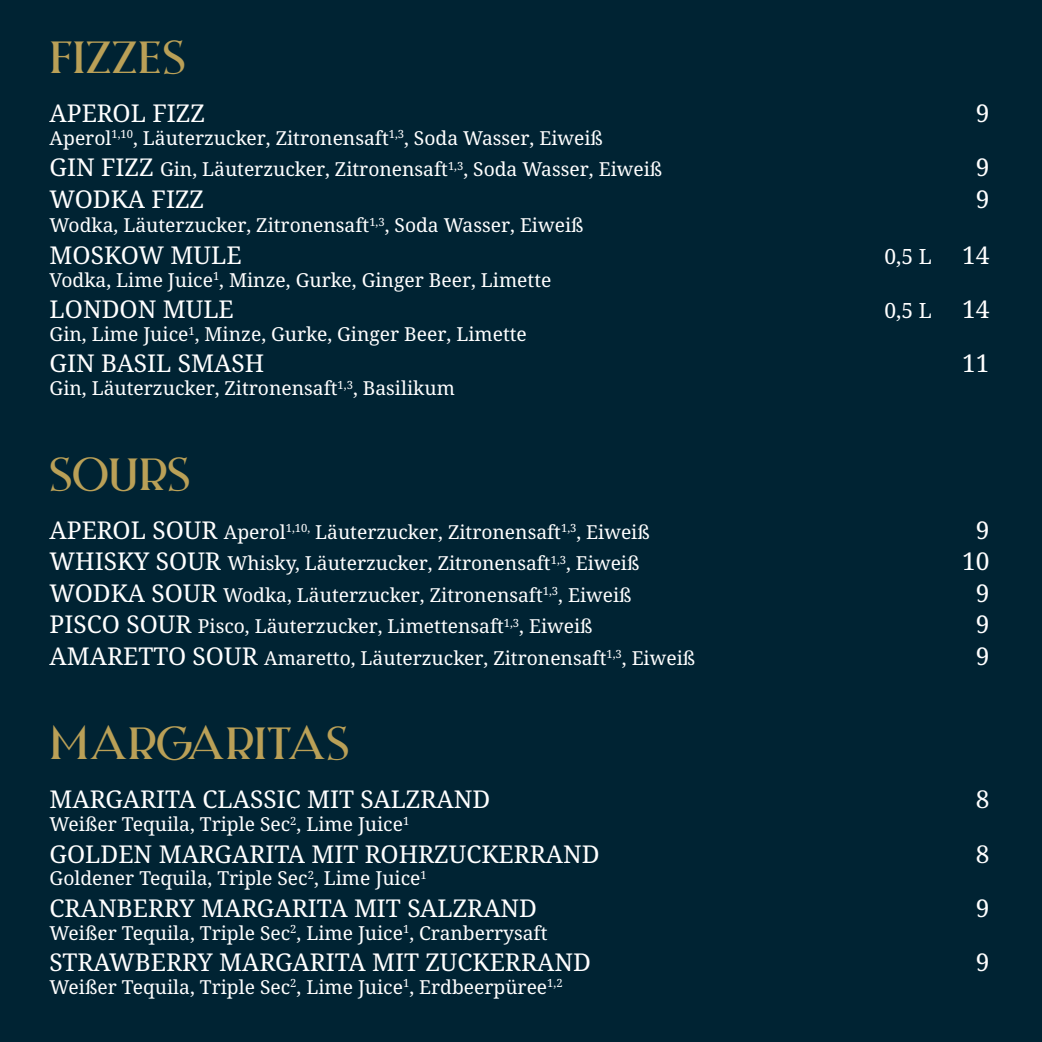
<style>
.page{position:relative;width:1042px;height:1042px;background:#002333}
.page>*{position:absolute;margin:0;border:0;box-sizing:border-box;transform-origin:0 0}
.t1{font:42px "Night Zone";letter-spacing:-.01em;color:#baa057}
.t2{font:24.5px "Noto Serif";color:#fff}
.t3{font:21px "Noto Serif";color:#fff}
.t4{font:19.25px "Noto Serif";color:#fff}
.s1{font-size:24.5px}
</style>
<div class="page">
<p class="t1" style="left:50px;top:30px;width:137px">FIZZES</p>
<p class="t2" style="left:50px;top:96px;width:157px">APEROL FIZZ</p>
<p class="t2" style="left:976px;top:96px;width:15px">9</p>
<p class="t4" style="left:50px;top:125px;width:555px">Aperol<sup>1,10</sup>, Läuterzucker, Zitronensaft<sup>1,3</sup>, Soda Wasser, Eiweiß</p>
<p class="t4" style="left:50px;top:156px;width:614px"><span class="s1">GIN FIZZ</span> Gin, Läuterzucker, Zitronensaft<sup>1,3</sup>, Soda Wasser, Eiweiß</p>
<p class="t2" style="left:976px;top:151px;width:15px">9</p>
<p class="t2" style="left:50px;top:182px;width:156px">WODKA FIZZ</p>
<p class="t2" style="left:976px;top:182px;width:15px">9</p>
<p class="t4" style="left:50px;top:212px;width:535px">Wodka, Läuterzucker, Zitronensaft<sup>1,3</sup>, Soda Wasser, Eiweiß</p>
<p class="t2" style="left:50px;top:238px;width:193px">MOSKOW MULE</p>
<p class="t3" style="left:884px;top:242px;width:106px">0,5 L <span class="s1">14</span></p>
<p class="t4" style="left:50px;top:266px;width:503px">Vodka, Lime Juice<sup>1</sup>, Minze, Gurke, Ginger Beer, Limette</p>
<p class="t2" style="left:50px;top:292px;width:186px">LONDON MULE</p>
<p class="t3" style="left:884px;top:296px;width:106px">0,5 L <span class="s1">14</span></p>
<p class="t4" style="left:50px;top:321px;width:479px">Gin, Lime Juice<sup>1</sup>, Minze, Gurke, Ginger Beer, Limette</p>
<p class="t2" style="left:50px;top:347px;width:216px">GIN BASIL SMASH</p>
<p class="t2" style="left:962px;top:347px;width:29px">11</p>
<p class="t4" style="left:50px;top:375px;width:407px">Gin, Läuterzucker, Zitronensaft<sup>1,3</sup>, Basilikum</p>
<p class="t1" style="left:50px;top:446px;width:142px">SOURS</p>
<p class="t4" style="left:50px;top:518px;width:602px"><span class="s1">APEROL SOUR</span> Aperol<sup>1,10,</sup> Läuterzucker, Zitronensaft<sup>1,3</sup>, Eiweiß</p>
<p class="t2" style="left:976px;top:513px;width:15px">9</p>
<p class="t4" style="left:50px;top:550px;width:591px"><span class="s1">WHISKY SOUR</span> Whisky, Läuterzucker, Zitronensaft<sup>1,3</sup>, Eiweiß</p>
<p class="t2" style="left:962px;top:544px;width:29px">10</p>
<p class="t4" style="left:50px;top:581px;width:583px"><span class="s1">WODKA SOUR</span> Wodka, Läuterzucker, Zitronensaft<sup>1,3</sup>, Eiweiß</p>
<p class="t2" style="left:976px;top:576px;width:15px">9</p>
<p class="t4" style="left:50px;top:613px;width:545px"><span class="s1">PISCO SOUR</span> Pisco, Läuterzucker, Limettensaft<sup>1,3</sup>, Eiweiß</p>
<p class="t2" style="left:976px;top:607px;width:15px">9</p>
<p class="t4" style="left:50px;top:644px;width:647px"><span class="s1">AMARETTO SOUR</span> Amaretto, Läuterzucker, Zitronensaft<sup>1,3</sup>, Eiweiß</p>
<p class="t2" style="left:976px;top:639px;width:15px">9</p>
<p class="t1" style="left:50px;top:716px;width:301px">MARGARITAS</p>
<p class="t2" style="left:50px;top:782px;width:442px">MARGARITA CLASSIC MIT SALZRAND</p>
<p class="t2" style="left:976px;top:782px;width:15px">8</p>
<p class="t4" style="left:50px;top:811px;width:361px">Weißer Tequila, Triple Sec<sup>2</sup>, Lime Juice<sup>1</sup></p>
<p class="t2" style="left:50px;top:837px;width:551px">GOLDEN MARGARITA MIT ROHRZUCKERRAND</p>
<p class="t2" style="left:976px;top:837px;width:15px">8</p>
<p class="t4" style="left:50px;top:865px;width:379px">Goldener Tequila, Triple Sec<sup>2</sup>, Lime Juice<sup>1</sup></p>
<p class="t2" style="left:50px;top:891px;width:489px">CRANBERRY MARGARITA MIT SALZRAND</p>
<p class="t2" style="left:976px;top:891px;width:15px">9</p>
<p class="t4" style="left:50px;top:919px;width:499px">Weißer Tequila, Triple Sec<sup>2</sup>, Lime Juice<sup>1</sup>, Cranberrysaft</p>
<p class="t2" style="left:50px;top:945px;width:543px">STRAWBERRY MARGARITA MIT ZUCKERRAND</p>
<p class="t2" style="left:976px;top:945px;width:15px">9</p>
<p class="t4" style="left:50px;top:973px;width:514px">Weißer Tequila, Triple Sec<sup>2</sup>, Lime Juice<sup>1</sup>, Erdbeerpüree<sup>1,2</sup></p>
</div>
